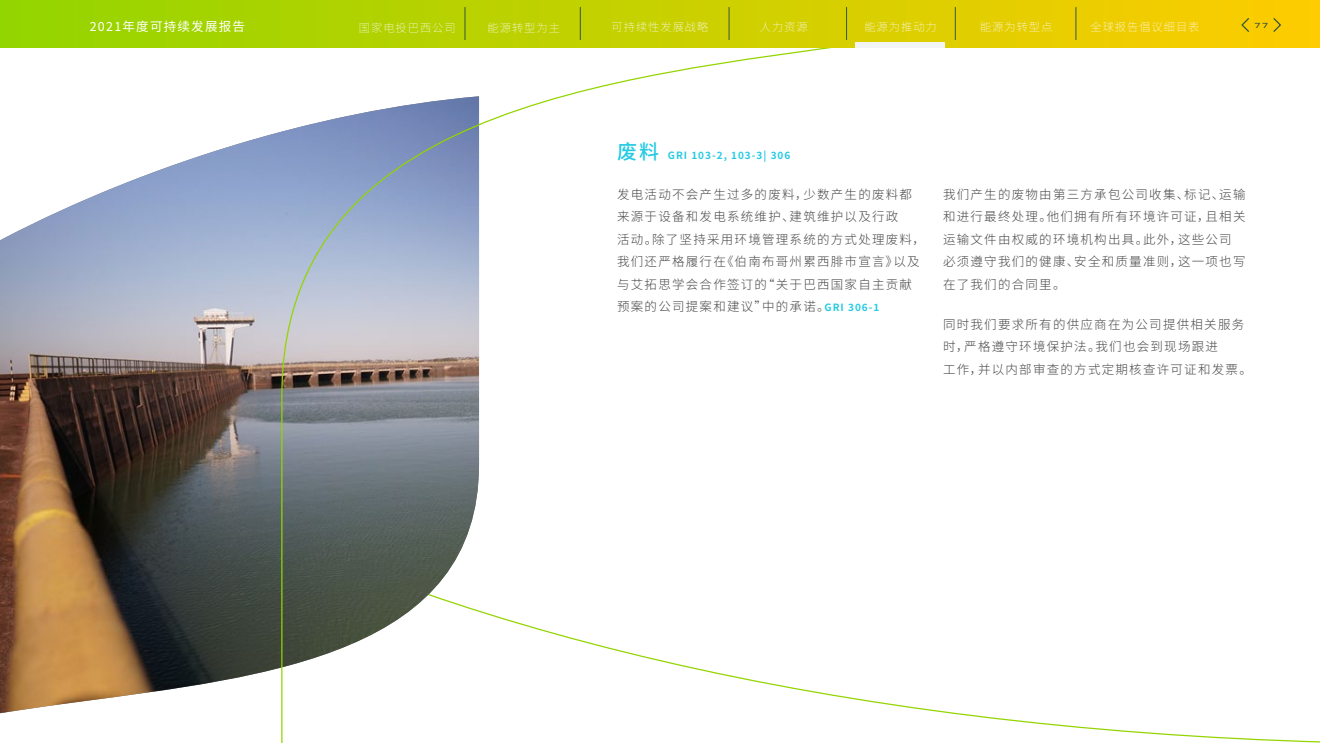
<style>
.page{position:relative;width:1320px;height:743px;background:#fff}
.page>*{position:absolute;margin:0;border:0;box-sizing:border-box;transform-origin:0 0}
.t1{font:300 12.5px/22.5px "Noto Sans SC";letter-spacing:.1em;color:#474747}
.t2{font:12.5px "Noto Sans SC";letter-spacing:.1em;color:#fff}
.t3{font:100 11.25px "Noto Sans SC";letter-spacing:.085em;color:#fff}
.t4{font:700 10px "Noto Sans SC";letter-spacing:.1em;color:#26cae3}
.t5{font:500 expanded 7.5px "Venn";color:#375542}
.s1{font-weight:500;font-size:20px}
.s2{font-weight:700;font-size:10px;color:#26cae3}
</style>
<div class="page">
<img style="left:0;top:131px;width:281px;height:582px">
<svg style="left:281px;top:48px;width:657px;height:694px"></svg>
<div style="left:0;top:0;width:1320px;height:48px;background:linear-gradient(to right,#93d500,#fecc00)"></div>
<svg style="left:1240px;top:17px;width:11px;height:16px"></svg>
<svg style="left:1272px;top:17px;width:10px;height:16px"></svg>
<div style="left:855px;top:42px;width:90px;height:6px;background:#f3f4f4"></div>
<hr style="left:465px;top:7px;width:1px;height:33px;background:#375542">
<hr style="left:580px;top:7px;width:1px;height:33px;background:#375542">
<hr style="left:955px;top:7px;width:1px;height:33px;background:#375542">
<hr style="left:1076px;top:7px;width:1px;height:33px;background:#375542">
<hr style="left:729px;top:7px;width:1px;height:33px;background:#375542">
<hr style="left:846px;top:7px;width:1px;height:33px;background:#375542">
<p class="t2" style="left:90px;top:20px;width:157px">2021年度可持续发展报告</p>
<p class="t3" style="left:359px;top:21px;width:98px">国家电投巴西公司</p>
<p class="t3" style="left:488px;top:22px;width:74px">能源转型为主</p>
<p class="t3" style="left:612px;top:21px;width:98px">可持续性发展战略</p>
<p class="t3" style="left:760px;top:21px;width:49px">人力资源</p>
<p class="t3" style="left:864px;top:21px;width:74px">能源为推动力</p>
<p class="t3" style="left:980px;top:21px;width:74px">能源为转型点</p>
<p class="t3" style="left:1090px;top:21px;width:111px">全球报告倡议细目表</p>
<p class="t5" style="left:1254px;top:20px;width:16px">77</p>
<p class="t4" style="left:617px;top:149px;width:175px"><span class="s1">废料</span> GRI 103-2, 103-3| 306</p>
<p class="t1" style="left:617px;top:183px;width:309px">发电活动不会产生过多的废料，少数产生的废料都来源于设备和发电系统维护、建筑维护以及行政<br>活动。除了坚持采用环境管理系统的方式处理废料，我们还严格履行在《伯南布哥州累西腓市宣言》以及与艾拓思学会合作签订的“关于巴西国家自主贡献预案的公司提案和建议”中的承诺。<span class="s2">GRI 306-1</span></p>
<p class="t1" style="left:943px;top:183px;width:304px">我们产生的废物由第三方承包公司收集、标记、运输和进行最终处理。他们拥有所有环境许可证，且相关运输文件由权威的环境机构出具。此外，这些公司必须遵守我们的健康、安全和质量准则，这一项也写在了我们的合同里。</p>
<p class="t1" style="left:943px;top:313px;width:310px">同时我们要求所有的供应商在为公司提供相关服务时，严格遵守环境保护法。我们也会到现场跟进<br>工作，并以内部审查的方式定期核查许可证和发票。</p>
</div>
